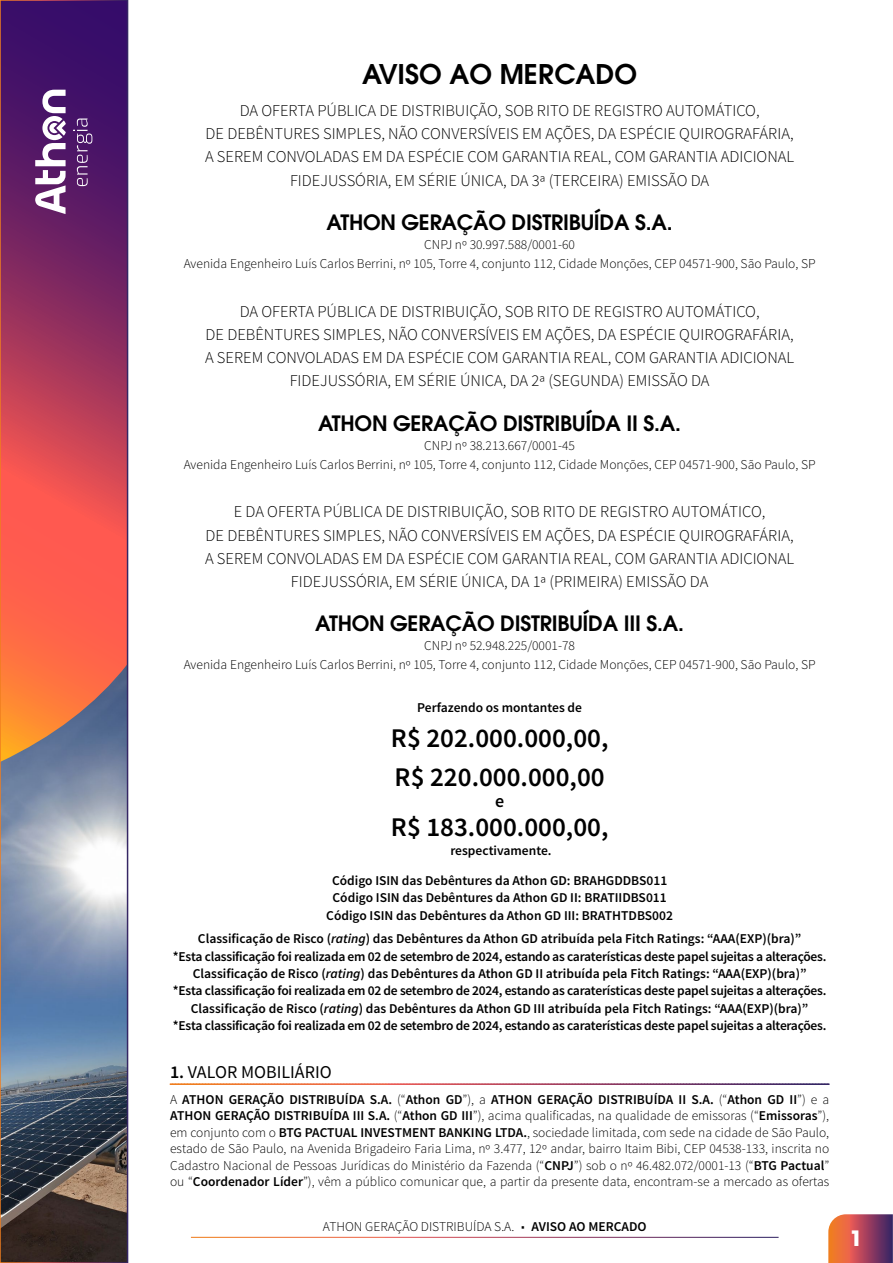
<style>
.page{position:relative;width:893px;height:1263px;background:#fff}
.page>*{position:absolute;margin:0;border:0;box-sizing:border-box;transform-origin:0 0}
.t1{font:600 27px/38.5px "Source Sans Pro";color:#000}
.t2{font:600 27px "ITC Avant Garde Pro";color:#000}
.t3{font:600 21px "ITC Avant Garde Pro";letter-spacing:-.01em;color:#000}
.t4{font:700 21px "ITC Avant Garde Pro";color:#fff}
.t5{font:18px "Source Sans Pro";color:#000}
.t6{font:600 18px "Source Sans Pro";color:#000}
.t7{font:300 16.5px/23.2px "Source Sans Pro";color:#000;text-align:center}
.t8{font:300 13.5px/16.6px "Source Sans Pro";color:#000;text-align:center}
.t9{font:600 13.5px/17.4px "Source Sans Pro";letter-spacing:-.01em;color:#000;text-align:center}
.s1{font-style:italic}
.s2{font-weight:600}
</style>
<div class="page">
<svg style="left:828px;top:1214px;width:65px;height:49px;background:#af5257"></svg>
<img style="left:3px;top:762px;width:122px;height:498px">
<svg style="left:3px;top:3px;width:122px;height:759px;background:#a5405b"></svg>
<svg style="left:35px;top:90px;width:31px;height:124px"></svg>
<svg style="left:73px;top:119px;width:19px;height:67px"></svg>
<svg style="left:170px;top:1083px;width:659px;height:2px"></svg>
<h1 class="t2" style="left:362px;top:56px;width:276px">AVISO AO MERCADO</h1>
<p class="t7" style="left:205px;top:99px;width:591px">DA OFERTA PÚBLICA DE DISTRIBUIÇÃO, SOB RITO DE REGISTRO AUTOMÁTICO,<br>DE DEBÊNTURES SIMPLES, NÃO CONVERSÍVEIS EM AÇÕES, DA ESPÉCIE QUIROGRAFÁRIA, A SEREM CONVOLADAS EM DA ESPÉCIE COM GARANTIA REAL, COM GARANTIA ADICIONAL FIDEJUSSÓRIA, EM SÉRIE ÚNICA, DA 3ª (TERCEIRA) EMISSÃO DA</p>
<h2 class="t3" style="left:327px;top:209px;width:348px">ATHON GERAÇÃO DISTRIBUÍDA S.A.</h2>
<p class="t8" style="left:184px;top:235px;width:633px;line-height:19px">CNPJ nº 30.997.588/0001-60<br>Avenida Engenheiro Luís Carlos Berrini, nº 105, Torre 4, conjunto 112, Cidade Monções, CEP 04571-900, São Paulo, SP</p>
<p class="t7" style="left:205px;top:300px;width:591px">DA OFERTA PÚBLICA DE DISTRIBUIÇÃO, SOB RITO DE REGISTRO AUTOMÁTICO,<br>DE DEBÊNTURES SIMPLES, NÃO CONVERSÍVEIS EM AÇÕES, DA ESPÉCIE QUIROGRAFÁRIA, A SEREM CONVOLADAS EM DA ESPÉCIE COM GARANTIA REAL, COM GARANTIA ADICIONAL FIDEJUSSÓRIA, EM SÉRIE ÚNICA, DA 2ª (SEGUNDA) EMISSÃO DA</p>
<h2 class="t3" style="left:318px;top:409px;width:365px">ATHON GERAÇÃO DISTRIBUÍDA II S.A.</h2>
<p class="t8" style="left:184px;top:436px;width:633px;line-height:19px">CNPJ nº 38.213.667/0001-45<br>Avenida Engenheiro Luís Carlos Berrini, nº 105, Torre 4, conjunto 112, Cidade Monções, CEP 04571-900, São Paulo, SP</p>
<p class="t7" style="left:205px;top:500px;width:591px">E DA OFERTA PÚBLICA DE DISTRIBUIÇÃO, SOB RITO DE REGISTRO AUTOMÁTICO,<br>DE DEBÊNTURES SIMPLES, NÃO CONVERSÍVEIS EM AÇÕES, DA ESPÉCIE QUIROGRAFÁRIA, A SEREM CONVOLADAS EM DA ESPÉCIE COM GARANTIA REAL, COM GARANTIA ADICIONAL FIDEJUSSÓRIA, EM SÉRIE ÚNICA, DA 1ª (PRIMEIRA) EMISSÃO DA</p>
<h2 class="t3" style="left:315px;top:610px;width:370px">ATHON GERAÇÃO DISTRIBUÍDA III S.A.</h2>
<p class="t8" style="left:184px;top:636px;width:633px;line-height:19px">CNPJ nº 52.948.225/0001-78<br>Avenida Engenheiro Luís Carlos Berrini, nº 105, Torre 4, conjunto 112, Cidade Monções, CEP 04571-900, São Paulo, SP</p>
<p class="t9" style="left:417px;top:699px;width:166px">Perfazendo os montantes de</p>
<h1 class="t1" style="left:391px;top:719px;width:219px">R$ 202.000.000,00,<br>R$ 220.000.000,00</h1>
<h3 class="t6" style="left:495px;top:789px;width:11px">e</h3>
<h1 class="t1" style="left:391px;top:808px;width:219px">R$ 183.000.000,00,</h1>
<p class="t9" style="left:450px;top:842px;width:103px">respectivamente.</p>
<p class="t9" style="left:326px;top:872px;width:348px">Código ISIN das Debêntures da Athon GD: BRAHGDDBS011<br>Código ISIN das Debêntures da Athon GD II: BRATIIDBS011<br>Código ISIN das Debêntures da Athon GD III: BRATHTDBS002</p>
<p class="t9" style="left:173px;top:931px;width:655px">Classificação de Risco (<span class="s1">rating</span>) das Debêntures da Athon GD atribuída pela Fitch Ratings: “AAA(EXP)(bra)”<br>*Esta classificação foi realizada em 02 de setembro de 2024, estando as caraterísticas deste papel sujeitas a alterações.<br>Classificação de Risco (<span class="s1">rating</span>) das Debêntures da Athon GD II atribuída pela Fitch Ratings: “AAA(EXP)(bra)”<br>*Esta classificação foi realizada em 02 de setembro de 2024, estando as caraterísticas deste papel sujeitas a alterações.<br>Classificação de Risco (<span class="s1">rating</span>) das Debêntures da Athon GD III atribuída pela Fitch Ratings: “AAA(EXP)(bra)”<br>*Esta classificação foi realizada em 02 de setembro de 2024, estando as caraterísticas deste papel sujeitas a alterações.</p>
<h3 class="t5" style="left:170px;top:1061px;width:163px"><span class="s2">1.</span> VALOR MOBILIÁRIO</h3>
<p class="t8" style="left:170px;top:1091px;width:661px;text-align:justify">A <span class="s2">ATHON GERAÇÃO DISTRIBUÍDA S.A.</span> (“<span class="s2">Athon GD</span>”), a <span class="s2">ATHON GERAÇÃO DISTRIBUÍDA II S.A.</span> (“<span class="s2">Athon GD II</span>”) e a <span class="s2">ATHON GERAÇÃO DISTRIBUÍDA III S.A.</span> (“<span class="s2">Athon GD III</span>”), acima qualificadas, na qualidade de emissoras (“<span class="s2">Emissoras</span>”), em conjunto com o <span class="s2">BTG PACTUAL INVESTMENT BANKING LTDA.</span>, sociedade limitada, com sede na cidade de São Paulo, estado de São Paulo, na Avenida Brigadeiro Faria Lima, nº 3.477, 12º andar, bairro Itaim Bibi, CEP 04538-133, inscrita no Cadastro Nacional de Pessoas Jurídicas do Ministério da Fazenda (“<span class="s2">CNPJ</span>”) sob o nº 46.482.072/0001-13 (“<span class="s2">BTG Pactual</span>” ou “<span class="s2">Coordenador Líder</span>”), vêm a público comunicar que, a partir da presente data, encontram-se a mercado as ofertas</p>
<p class="t8" style="left:323px;top:1218px;width:325px">ATHON GERAÇÃO DISTRIBUÍDA S.A. <span class="s1">■</span> <span class="s2">AVISO AO MERCADO</span></p>
<h2 class="t4" style="left:850px;top:1224px;width:14px">1</h2>
</div>
